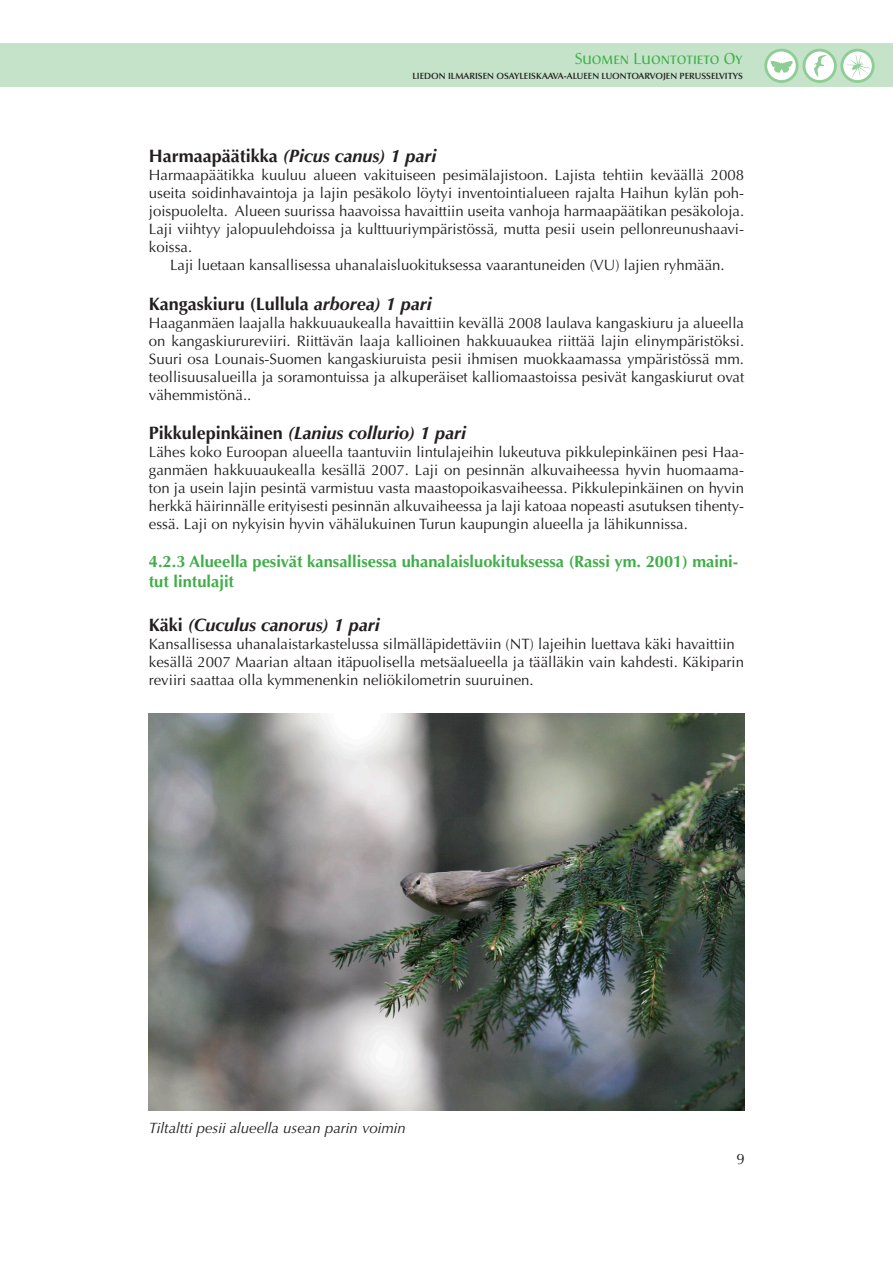
<style>
.page{position:relative;width:893px;height:1263px;background:#fff}
.page>*{position:absolute;margin:0;border:0;box-sizing:border-box;transform-origin:0 0}
.t1{font:italic 700 18px "Optima";color:#231f20}
.t2{font:700 18px "Optima";color:#231f20}
.t3{font:700 16.5px/19.8px "Optima";color:#40ae49}
.t4{font:15.6px "Christiana Regular SC";color:#40ae49}
.t5{font:15px/18px "Optima";color:#231f20;text-align:justify}
.t6{font:italic 15px "Optima";color:#231f20}
.t7{font:600 9px "Optima";color:#231f20}
.s1{font-style:normal}
.s2{font-style:italic}
</style>
<div class="page">
<div style="left:0;top:43px;width:893px;height:44px;background:#c4e3c8"></div>
<svg style="left:766px;top:50px;width:31px;height:32px"></svg>
<div style="left:764px;top:49px;width:34px;height:34px;border:3px solid #8fcd97;border-radius:50%"></div>
<svg style="left:771px;top:58px;width:22px;height:15px"></svg>
<svg style="left:842px;top:50px;width:31px;height:32px"></svg>
<div style="left:840px;top:49px;width:35px;height:34px;border:3px solid #8fcd97;border-radius:50%"></div>
<svg style="left:845px;top:54px;width:25px;height:23px"></svg>
<svg style="left:804px;top:50px;width:31px;height:32px"></svg>
<div style="left:803px;top:49px;width:34px;height:34px;border:3px solid #8fcd97;border-radius:50%"></div>
<svg style="left:814px;top:55px;width:12px;height:22px"></svg>
<img style="left:149px;top:714px;width:595px;height:396px">
<p class="t4" style="left:575px;top:49px;width:170px">Suomen Luontotieto Oy</p>
<p class="t7" style="left:412px;top:70px;width:332px">LIEDON ILMARISEN OSAYLEISKAAVA-ALUEEN LUONTOARVOJEN PERUSSELVITYS</p>
<p class="t1" style="left:149px;top:145px;width:289px"><span class="s1">Harmaapäätikka</span> (Picus canus) 1 pari</p>
<p class="t5" style="left:149px;top:166px;width:597px">Harmaapäätikka kuuluu alueen vakituiseen pesimälajistoon. Lajista tehtiin keväällä 2008 useita soidinhavaintoja ja lajin pesäkolo löytyi inventointialueen rajalta Haihun kylän poh&shy;joispuolelta. Alueen suurissa haavoissa havaittiin useita vanhoja harmaapäätikan pesäkoloja.<br>Laji viihtyy jalopuulehdoissa ja kulttuuriympäristössä, mutta pesii usein pellonreunushaavi&shy;koissa.</p>
<p class="t5" style="left:170px;top:256px;width:556px">Laji luetaan kansallisessa uhanalaisluokituksessa vaarantuneiden (VU) lajien ryhmään.</p>
<p class="t2" style="left:149px;top:293px;width:285px">Kangaskiuru (Lullula <span class="s2">arborea) 1 pari</span></p>
<p class="t5" style="left:149px;top:314px;width:597px">Haaganmäen laajalla hakkuuaukealla havaittiin kevällä 2008 laulava kangaskiuru ja alueella on kangaskiurureviiri. Riittävän laaja kallioinen hakkuuaukea riittää lajin elinympäristöksi.<br>Suuri osa Lounais-Suomen kangaskiuruista pesii ihmisen muokkaamassa ympäristössä mm. teollisuusalueilla ja soramontuissa ja alkuperäiset kalliomaastoissa pesivät kangaskiurut ovat vähemmistönä..</p>
<p class="t1" style="left:149px;top:423px;width:319px"><span class="s1">Pikkulepinkäinen</span> (Lanius collurio) 1 pari</p>
<p class="t5" style="left:149px;top:443px;width:597px">Lähes koko Euroopan alueella taantuviin lintulajeihin lukeutuva pikkulepinkäinen pesi Haa&shy;ganmäen hakkuuaukealla kesällä 2007. Laji on pesinnän alkuvaiheessa hyvin huomaama&shy;ton ja usein lajin pesintä varmistuu vasta maastopoikasvaiheessa. Pikkulepinkäinen on hyvin herkkä häirinnälle erityisesti pesinnän alkuvaiheessa ja laji katoaa nopeasti asutuksen tihenty&shy;essä. Laji on nykyisin hyvin vähälukuinen Turun kaupungin alueella ja lähikunnissa.</p>
<p class="t3" style="left:149px;top:552px;width:591px">4.2.3 Alueella pesivät kansallisessa uhanalaisluokituksessa (Rassi ym. 2001) maini&shy;tut lintulajit</p>
<p class="t1" style="left:149px;top:614px;width:232px"><span class="s1">Käki</span> (Cuculus canorus) 1 pari</p>
<p class="t5" style="left:149px;top:635px;width:597px;text-align:left">Kansallisessa uhanalaistarkastelussa silmälläpidettäviin (NT) lajeihin luettava käki havaittiin kesällä 2007 Maarian altaan itäpuolisella metsäalueella ja täälläkin vain kahdesti. Käkiparin reviiri saattaa olla kymmenenkin neliökilometrin suuruinen.</p>
<p class="t6" style="left:149px;top:1119px;width:258px">Tiltaltti pesii alueella usean parin voimin</p>
</div>
